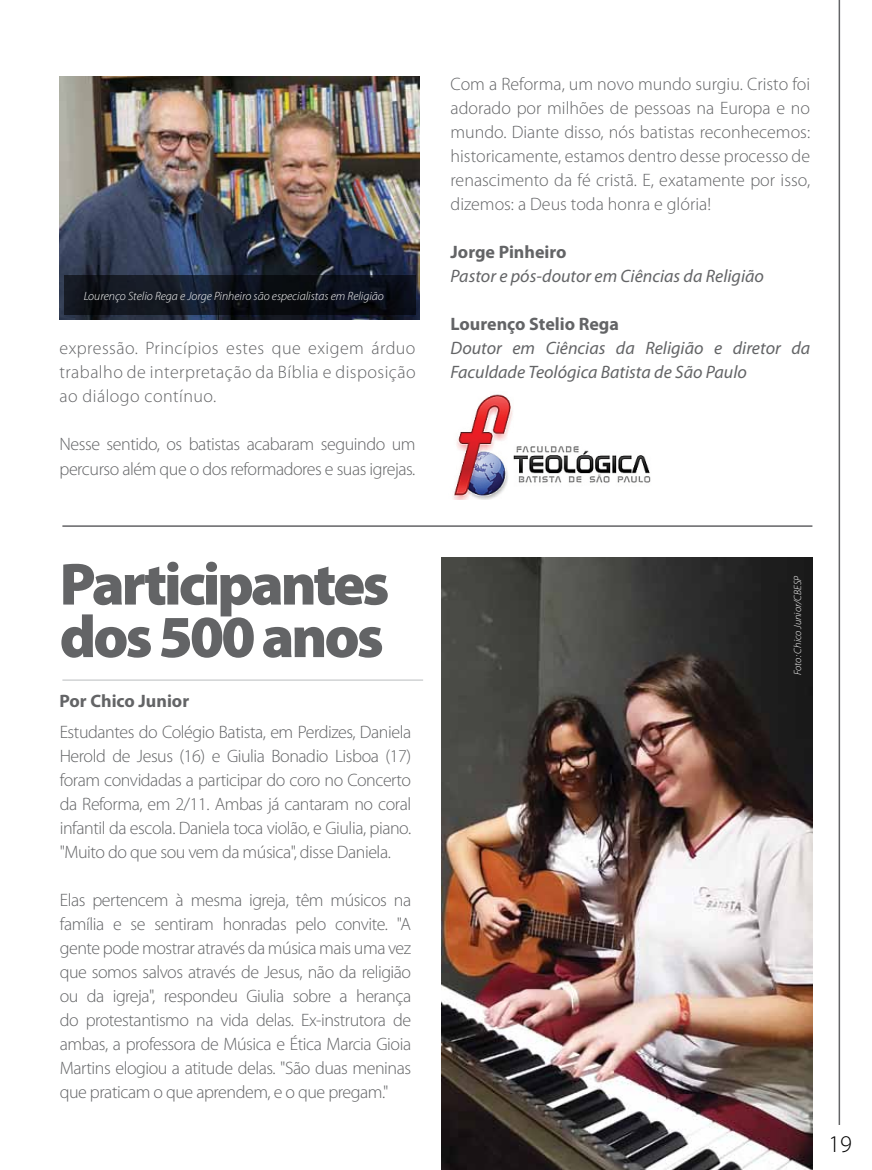
<style>
.page{position:relative;width:872px;height:1170px;background:#fff}
.page>*{position:absolute;margin:0;border:0;box-sizing:border-box;transform-origin:0 0}
.t1{font:900 60px/52.5px "Myriad Pro";color:#636466}
.t2{font:300 24px "Myriad Pro";color:#000}
.t3{font:300 18px/24px "Myriad Pro";letter-spacing:-.025em;color:#636466;text-align:justify}
.t4{font:italic 18px/24px "Myriad Pro";color:#636466}
.t5{font:700 18px "Myriad Pro";color:#636466}
.t6{font:italic 300 12px "Myriad Pro";color:#fff}
.t7{font:italic 300 10.5px "Myriad Pro";color:#fff}
</style>
<div class="page">
<img style="left:441px;top:557px;width:371px;height:612px">
<img style="left:60px;top:77px;width:359px;height:243px">
<img style="left:453px;top:394px;width:198px;height:105px">
<svg style="left:64px;top:275px;width:351px;height:40px;background:#0e131c"></svg>
<hr style="left:62px;top:679px;width:361px;height:1px;background:#d1d3d4">
<hr style="left:62px;top:525px;width:750px;height:2px;background:#636466">
<hr style="left:838px;top:0;width:2px;height:1124px;background:#636466">
<p class="t6" style="left:84px;top:290px;width:302px">Lourenço Stelio Rega e Jorge Pinheiro são especialistas em Religião</p>
<p class="t3" style="left:60px;top:337px;width:357px">expressão. Princípios estes que exigem árduo trabalho de interpretação da Bíblia e disposição ao diálogo contínuo.</p>
<p class="t3" style="left:60px;top:433px;width:357px">N esse sentido, os batistas acabaram seguindo um percurso além que o dos reformadores e suas igrejas.</p>
<h1 class="t1" style="left:60px;top:558px;width:331px">Participantes dos 500 anos</h1>
<p class="t5" style="left:60px;top:688px;width:131px">Por Chico Junior</p>
<p class="t3" style="left:60px;top:720px;width:353px">Estudantes do Colégio Batista, em Perdizes, Daniela Herold de Jesus (16) e Giulia Bonadio Lisboa (17) foram convidadas a participar do coro no Concerto da Reforma, em 2/11. Ambas já cantaram no coral infantil da escola. Daniela toca violão, e Giulia, piano. "Muito do que sou vem da música", disse Daniela.</p>
<p class="t3" style="left:60px;top:888px;width:353px">Elas pertencem à mesma igreja, têm músicos na família e se sentiram honradas pelo convite. "A gente pode mostrar através da música mais uma vez que somos salvos através de Jesus, não da religião ou da igreja", respondeu Giulia sobre a herança do protestantismo na vida delas. Ex-instrutora de ambas, a professora de Música e Ética Marcia Gioia Martins elogiou a atitude delas. "São duas meninas que praticam o que aprendem, e o que pregam."</p>
<p class="t3" style="left:450px;top:73px;width:361px">Com a Reforma, um novo mundo surgiu. Cristo foi adorado por milhões de pessoas na Europa e no mundo. Diante disso, nós batistas reconhecemos: historicamente, estamos dentro desse processo de renascimento da fé cristã. E, exatamente por isso, dizemos: a Deus toda honra e glória!</p>
<p class="t5" style="left:450px;top:240px;width:117px">Jorge Pinheiro</p>
<p class="t4" style="left:450px;top:264px;width:315px">Pastor e pós-doutor em Ciências da Religião</p>
<p class="t5" style="left:450px;top:312px;width:170px">Lourenço Stelio Rega</p>
<p class="t4" style="left:450px;top:336px;width:361px">Doutor em Ciências da Religião e diretor da<br>Faculdade Teológica Batista de São Paulo</p>
<p class="t7" style="left:792px;top:675px;width:101px;rotate:-90deg">Foto: Chico Junior/CBESP</p>
<h2 class="t2" style="left:828px;top:1130px;width:25px">19</h2>
</div>
